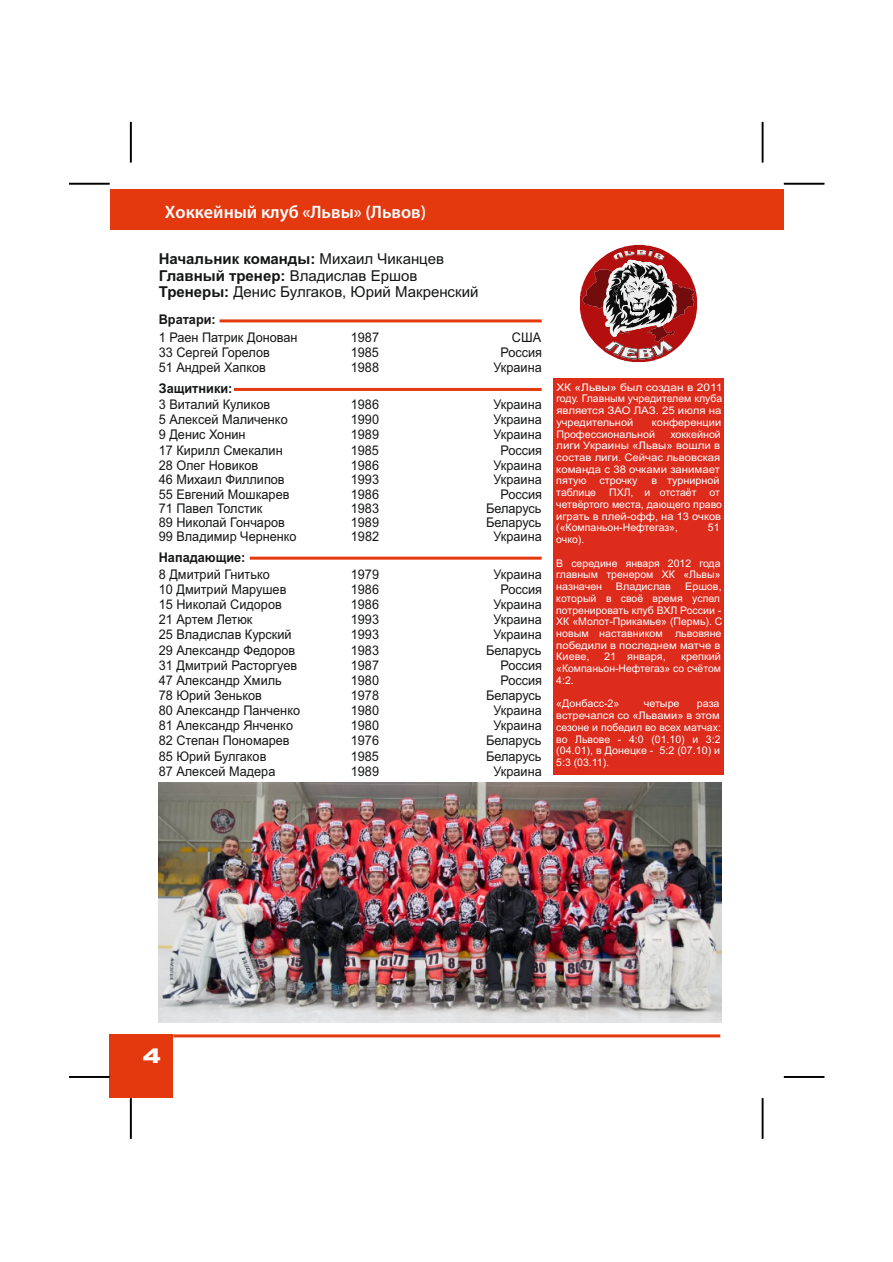
<style>
.page{position:relative;width:893px;height:1262px;background:#fff}
.page>*{position:absolute;margin:0;border:0;box-sizing:border-box;transform-origin:0 0}
.t1{font:900 19.95px "Arial";color:#fff;scale:1.35 1}
.t2{font:600 18px "Myriad Pro";color:#fff}
.t3{font:15px/16.8px "Arial";color:#151616}
.t4{font:13.35px/14.9px "Arial";color:#151616;scale:.95 1}
.t5{font:700 13.35px "Arial";color:#151616;scale:.95 1}
.t6{font:10.5px/11.7px "Arial";color:#fff}
.t7{font:10.5px/11.7px "Arial";color:#fff;text-align:justify;scale:1.14 1}
.t8{font:10.5px/11.7px "Arial";color:#fff;text-align:justify;scale:1.04 1}
.t9{font:10.5px/11.7px "Arial";color:#fff;scale:1.05 1}
.s1{font-weight:700}
</style>
<div class="page">
<hr style="left:234px;top:388px;width:307px;height:3px;background:#e4390f">
<hr style="left:219px;top:319px;width:322px;height:3px;background:#e4390f">
<hr style="left:250px;top:556px;width:291px;height:3px;background:#e4390f">
<div style="left:109px;top:1034px;width:64px;height:64px;background:#e4390f"></div>
<hr style="left:69px;top:183px;width:40px;height:2px;background:#000">
<hr style="left:783px;top:183px;width:41px;height:2px;background:#000">
<hr style="left:130px;top:122px;width:2px;height:40px;background:#000">
<hr style="left:130px;top:1098px;width:2px;height:40px;background:#000">
<hr style="left:761px;top:122px;width:2px;height:40px;background:#000">
<hr style="left:761px;top:1098px;width:2px;height:40px;background:#000">
<hr style="left:69px;top:1076px;width:40px;height:1px;background:#000">
<hr style="left:783px;top:1076px;width:41px;height:1px;background:#000">
<hr style="left:173px;top:1034px;width:547px;height:3px;background:#e4390f">
<div style="left:553px;top:378px;width:170px;height:397px;background:#dd2b1c"></div>
<div style="left:110px;top:190px;width:674px;height:40px;background:#e4390f"></div>
<img style="left:159px;top:782px;width:562px;height:241px">
<svg style="left:580px;top:245px;width:117px;height:117px"></svg>
<h2 class="t2" style="left:165px;top:204px;width:263px">Хоккейный клуб «Львы» (Львов)</h2>
<p class="t3" style="left:159px;top:251px;width:321px"><span class="s1">Начальник команды:</span> Михаил Чиканцев<br><span class="s1">Главный тренер:</span> Владислав Ершов<br><span class="s1">Тренеры:</span> Денис Булгаков, Юрий Макренский</p>
<p class="t5" style="left:159px;top:315px;width:62px">Вратари:</p>
<p class="t4" style="left:159px;top:331px;width:147px">1 Раен Патрик Донован</p>
<p class="t4" style="left:351px;top:331px;width:31px">1987</p>
<p class="t4" style="left:512px;top:331px;width:32px">США</p>
<p class="t4" style="left:159px;top:346px;width:118px">33 Сергей Горелов</p>
<p class="t4" style="left:351px;top:346px;width:31px">1985</p>
<p class="t4" style="left:500px;top:346px;width:45px">Россия</p>
<p class="t4" style="left:159px;top:361px;width:114px">51 Андрей Хапков</p>
<p class="t4" style="left:351px;top:361px;width:31px">1988</p>
<p class="t4" style="left:493px;top:361px;width:52px">Украина</p>
<p class="t5" style="left:159px;top:383px;width:79px">Защитники:</p>
<p class="t4" style="left:159px;top:398px;width:119px">3 Виталий Куликов</p>
<p class="t4" style="left:351px;top:398px;width:31px">1986</p>
<p class="t4" style="left:493px;top:398px;width:52px">Украина</p>
<p class="t4" style="left:159px;top:413px;width:137px">5 Алексей Маличенко</p>
<p class="t4" style="left:351px;top:413px;width:31px">1990</p>
<p class="t4" style="left:493px;top:413px;width:52px">Украина</p>
<p class="t4" style="left:159px;top:428px;width:93px">9 Денис Хонин</p>
<p class="t4" style="left:351px;top:428px;width:31px">1989</p>
<p class="t4" style="left:493px;top:428px;width:52px">Украина</p>
<p class="t4" style="left:159px;top:444px;width:132px">17 Кирилл Смекалин</p>
<p class="t4" style="left:351px;top:444px;width:31px">1985</p>
<p class="t4" style="left:500px;top:444px;width:45px">Россия</p>
<p class="t4" style="left:159px;top:473px;width:134px">46 Михаил Филлипов</p>
<p class="t4" style="left:351px;top:473px;width:31px">1993</p>
<p class="t4" style="left:159px;top:459px;width:106px">28 Олег Новиков</p>
<p class="t4" style="left:351px;top:459px;width:31px">1986</p>
<p class="t4" style="left:159px;top:502px;width:111px">71 Павел Толстик</p>
<p class="t4" style="left:351px;top:502px;width:31px">1983</p>
<p class="t4" style="left:486px;top:502px;width:60px">Беларусь</p>
<p class="t5" style="left:159px;top:552px;width:93px">Нападающие:</p>
<p class="t4" style="left:159px;top:568px;width:118px">8 Дмитрий Гнитько</p>
<p class="t4" style="left:351px;top:568px;width:31px">1979</p>
<p class="t4" style="left:493px;top:568px;width:52px">Украина</p>
<p class="t4" style="left:159px;top:583px;width:136px">10 Дмитрий Марушев</p>
<p class="t4" style="left:351px;top:583px;width:31px">1986</p>
<p class="t4" style="left:500px;top:583px;width:45px">Россия</p>
<p class="t4" style="left:493px;top:459px;width:52px">Украина<br>Украина</p>
<p class="t4" style="left:159px;top:488px;width:139px">55 Евгений Мошкарев</p>
<p class="t4" style="left:351px;top:488px;width:31px">1986</p>
<p class="t4" style="left:500px;top:488px;width:45px">Россия</p>
<p class="t4" style="left:159px;top:516px;width:134px">89 Николай Гончаров</p>
<p class="t4" style="left:351px;top:516px;width:31px">1989</p>
<p class="t4" style="left:486px;top:516px;width:60px">Беларусь</p>
<p class="t4" style="left:159px;top:530px;width:147px">99 Владимир Черненко</p>
<p class="t4" style="left:351px;top:530px;width:31px">1982</p>
<p class="t4" style="left:493px;top:530px;width:52px">Украина</p>
<p class="t4" style="left:159px;top:598px;width:131px">15 Николай Сидоров</p>
<p class="t4" style="left:351px;top:598px;width:31px">1986</p>
<p class="t4" style="left:493px;top:598px;width:52px">Украина</p>
<p class="t4" style="left:159px;top:628px;width:141px">25 Владислав Курский</p>
<p class="t4" style="left:351px;top:628px;width:31px">1993</p>
<p class="t4" style="left:493px;top:628px;width:52px">Украина</p>
<p class="t4" style="left:159px;top:613px;width:100px">21 Артем Летюк</p>
<p class="t4" style="left:351px;top:613px;width:31px">1993</p>
<p class="t4" style="left:493px;top:613px;width:52px">Украина</p>
<p class="t4" style="left:159px;top:643px;width:145px">29 Александр Федоров</p>
<p class="t4" style="left:351px;top:643px;width:31px">1983</p>
<p class="t4" style="left:486px;top:643px;width:60px">Беларусь</p>
<p class="t4" style="left:159px;top:659px;width:147px">31 Дмитрий Расторгуев</p>
<p class="t4" style="left:351px;top:659px;width:31px">1987</p>
<p class="t4" style="left:500px;top:659px;width:45px">Россия</p>
<p class="t4" style="left:159px;top:674px;width:131px">47 Александр Хмиль</p>
<p class="t4" style="left:351px;top:674px;width:31px">1980</p>
<p class="t4" style="left:500px;top:674px;width:45px">Россия</p>
<p class="t4" style="left:159px;top:688px;width:110px">78 Юрий Зеньков</p>
<p class="t4" style="left:351px;top:688px;width:31px">1978</p>
<p class="t4" style="left:486px;top:688px;width:60px">Беларусь</p>
<p class="t4" style="left:159px;top:704px;width:150px">80 Александр Панченко</p>
<p class="t4" style="left:351px;top:704px;width:31px">1980</p>
<p class="t4" style="left:493px;top:704px;width:52px">Украина</p>
<p class="t4" style="left:159px;top:719px;width:143px">81 Александр Янченко</p>
<p class="t4" style="left:351px;top:719px;width:31px">1980</p>
<p class="t4" style="left:493px;top:719px;width:52px">Украина</p>
<p class="t4" style="left:159px;top:734px;width:139px">82 Степан Пономарев</p>
<p class="t4" style="left:351px;top:734px;width:31px">1976</p>
<p class="t4" style="left:486px;top:734px;width:60px">Беларусь</p>
<p class="t4" style="left:159px;top:749px;width:115px">85 Юрий Булгаков</p>
<p class="t4" style="left:351px;top:749px;width:31px">1985</p>
<p class="t4" style="left:486px;top:749px;width:60px">Беларусь</p>
<p class="t4" style="left:159px;top:765px;width:124px">87 Алексей Мадера</p>
<p class="t4" style="left:351px;top:765px;width:31px">1989</p>
<p class="t4" style="left:493px;top:765px;width:52px">Украина</p>
<p class="t7" style="left:556px;top:382px;width:147px">ХК «Львы» был создан в 2011 году. Главным учредителем клуба является ЗАО ЛАЗ. 25 июля на учредительной</p>
<p class="t9" style="left:556px;top:417px;width:158px;text-indent:96px">конференции<br>Профессиональной</p>
<p class="t6" style="left:556px;top:429px;width:166px;text-align:justify;text-indent:114px">хоккейной лиги Украины «Львы» вошли в состав лиги. Сейчас львовская команда с 38 очками занимает пятую строчку</p>
<p class="t6" style="left:556px;top:476px;width:167px;text-indent:95px">в турнирной таблице ПХЛ, и отстаёт от четвёртого места, дающего право играть в плей-офф, на 13 очков («Компаньон-Нефтегаз»,</p>
<p class="t6" style="left:708px;top:523px;width:13px">51</p>
<p class="t6" style="left:556px;top:534px;width:30px">очко).</p>
<p class="t6" style="left:556px;top:558px;width:166px;text-align:justify">В середине января 2012 года главным тренером ХК «Львы» назначен</p>
<p class="t6" style="left:556px;top:581px;width:168px;text-indent:129px">Ершов, который в своё время успел потренировать клуб ВХЛ России -<br>ХК «Молот-Прикамье» (Пермь). С новым наставником львовяне победили в последнем матче в<br>Киеве,</p>
<p class="t6" style="left:616px;top:581px;width:57px">Владислав</p>
<p class="t8" style="left:604px;top:652px;width:61px">21 января,</p>
<p class="t8" style="left:556px;top:652px;width:160px;text-indent:125px">крепкий «Компаньон-Нефтегаз» со счётом 4:2.</p>
<p class="t6" style="left:556px;top:699px;width:65px">«Донбасс-2»</p>
<p class="t6" style="left:644px;top:699px;width:37px">четыре</p>
<p class="t6" style="left:556px;top:699px;width:166px;text-indent:141px">раза встречался со «Львами» в этом сезоне и победил во всех матчах: во Львове - 4:0 (01.10) и 3:2 (04.01), в Донецке - 5:2 (07.10) и<br>5:3 (03.11).</p>
<h1 class="t1" style="left:143px;top:1048px;width:15px">4</h1>
</div>
